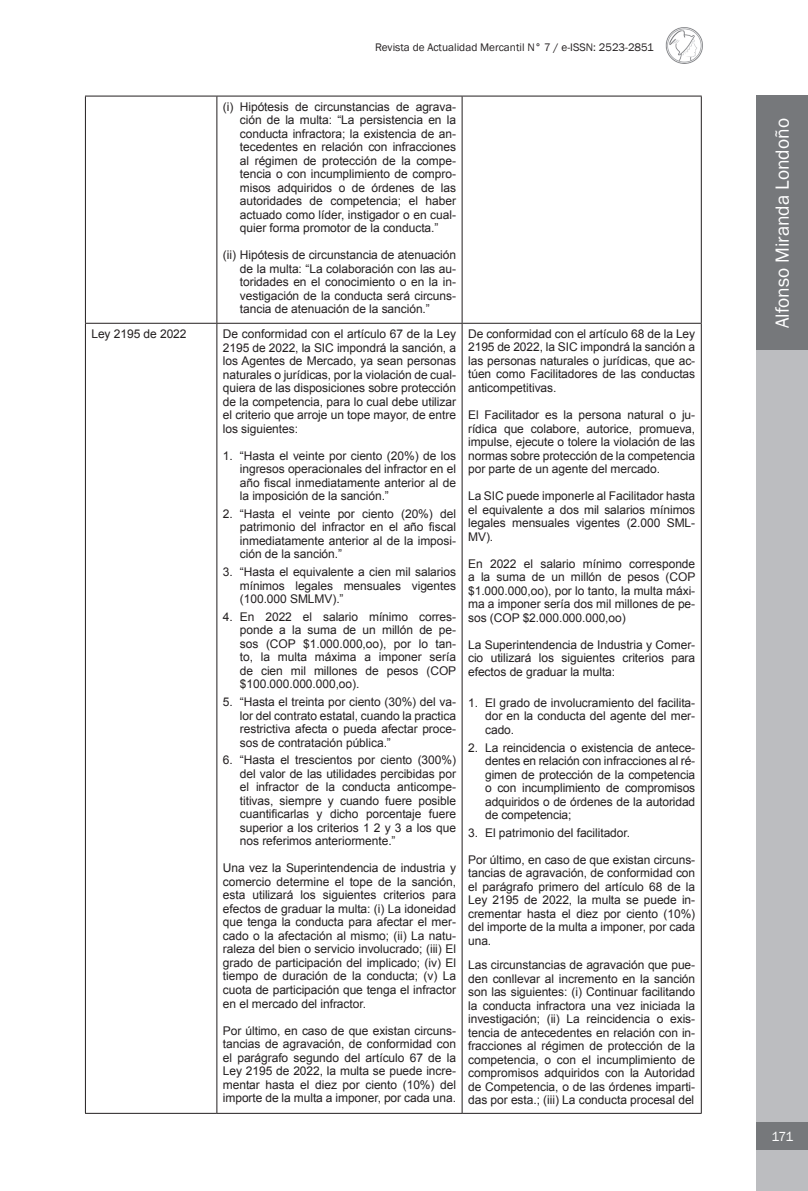
<style>
.page{position:relative;width:808px;height:1191px;background:#fff}
.page>*{position:absolute;margin:0;border:0;box-sizing:border-box;transform-origin:0 0}
.t1{font:19.5px "Franklin Gothic";color:#fff}
.t2{font:13.5px "Franklin Gothic";color:#fff}
.t3{font:12px/13.5px "Arial";letter-spacing:-.005em;color:#231f20;text-align:justify}
.t4{font:11.25px "Franklin Gothic";color:#231f20}
</style>
<div class="page">
<div style="left:757px;top:96px;width:51px;height:255px;background:#76787b"></div>
<div style="left:757px;top:351px;width:51px;height:840px;background:#bcbdc0"></div>
<div style="left:757px;top:1122px;width:51px;height:27px;background:#76787b"></div>
<img style="left:665px;top:27px;width:38px;height:36px">
<hr style="left:85px;top:96px;width:132px;height:1px;background:#231f20">
<hr style="left:85px;top:96px;width:1px;height:227px;background:#231f20">
<hr style="left:217px;top:96px;width:245px;height:1px;background:#231f20">
<hr style="left:216px;top:96px;width:1px;height:227px;background:#231f20">
<hr style="left:462px;top:96px;width:240px;height:1px;background:#231f20">
<hr style="left:462px;top:96px;width:1px;height:227px;background:#231f20">
<hr style="left:701px;top:96px;width:1px;height:227px;background:#231f20">
<hr style="left:85px;top:323px;width:132px;height:1px;background:#231f20">
<hr style="left:85px;top:324px;width:1px;height:789px;background:#231f20">
<hr style="left:217px;top:323px;width:245px;height:1px;background:#231f20">
<hr style="left:216px;top:324px;width:1px;height:789px;background:#231f20">
<hr style="left:462px;top:323px;width:240px;height:1px;background:#231f20">
<hr style="left:462px;top:324px;width:1px;height:789px;background:#231f20">
<hr style="left:701px;top:324px;width:1px;height:789px;background:#231f20">
<hr style="left:85px;top:1113px;width:132px;height:1px;background:#231f20">
<hr style="left:217px;top:1113px;width:245px;height:1px;background:#231f20">
<hr style="left:462px;top:1113px;width:240px;height:1px;background:#231f20">
<p class="t4" style="left:375px;top:40px;width:280px">Revista de Actualidad Mercantil N° 7 / e-ISSN: 2523-2851</p>
<p class="t3" style="left:240px;top:100px;width:218px;text-indent:-17px">(i) Hipótesis de circunstancias de agrava&shy;ción de la multa: “La persistencia en la conducta infractora; la existencia de an&shy;tecedentes en relación con infracciones al régimen de protección de la compe&shy;tencia o con incumplimiento de compro&shy;misos adquiridos o de órdenes de las autoridades de competencia; el haber actuado como líder, instigador o en cual&shy;quier forma promotor de la conducta.”</p>
<p class="t3" style="left:240px;top:248px;width:218px;text-indent:-17px">(ii) Hipótesis de circunstancia de atenuación de la multa: “La colaboración con las au&shy;toridades en el conocimiento o en la in&shy;vestigación de la conducta será circuns&shy;tancia de atenuación de la sanción.”</p>
<p class="t3" style="left:91px;top:327px;width:97px">Ley 2195 de 2022</p>
<p class="t3" style="left:223px;top:327px;width:235px">De conformidad con el artículo 67 de la Ley 2195 de 2022, la SIC impondrá la sanción, a los Agentes de Mercado, ya sean personas naturales o jurídicas, por la violación de cual&shy;quiera de las disposiciones sobre protección de la competencia, para lo cual debe utilizar el criterio que arroje un tope mayor, de entre los siguientes:</p>
<p class="t3" style="left:240px;top:448px;width:218px;text-indent:-17px">1. “Hasta el veinte por ciento (20%) de los ingresos operacionales del infractor en el año fiscal inmediatamente anterior al de la imposición de la sanción.”</p>
<p class="t3" style="left:240px;top:507px;width:218px;text-indent:-17px">2. “Hasta el veinte por ciento (20%) del patrimonio del infractor en el año fiscal inmediatamente anterior al de la imposi&shy;ción de la sanción.”</p>
<p class="t3" style="left:240px;top:565px;width:218px;text-indent:-17px">3. “Hasta el equivalente a cien mil salarios mínimos legales mensuales vigentes (100.000 SMLMV).”</p>
<p class="t3" style="left:240px;top:610px;width:218px;text-indent:-17px">4. En 2022 el salario mínimo corres&shy;ponde a la suma de un millón de pe&shy;sos (COP $1.000.000,oo), por lo tan&shy;to, la multa máxima a imponer sería de cien mil millones de pesos (COP $100.000.000.000,oo).</p>
<p class="t3" style="left:240px;top:695px;width:218px;text-indent:-17px">5. “Hasta el treinta por ciento (30%) del va&shy;lor del contrato estatal, cuando la practica restrictiva afecta o pueda afectar proce&shy;sos de contratación pública.”</p>
<p class="t3" style="left:240px;top:753px;width:218px;text-indent:-17px">6. “Hasta el trescientos por ciento (300%) del valor de las utilidades percibidas por el infractor de la conducta anticompe&shy;titivas, siempre y cuando fuere posible cuantificarlas y dicho porcentaje fuere superior a los criterios 1 2 y 3 a los que nos referimos anteriormente.”</p>
<p class="t3" style="left:223px;top:861px;width:235px">Una vez la Superintendencia de industria y comercio determine el tope de la sanción, esta utilizará los siguientes criterios para efectos de graduar la multa: (i) La idoneidad que tenga la conducta para afectar el mer&shy;cado o la afectación al mismo; (ii) La natu&shy;raleza del bien o servicio involucrado; (iii) El grado de participación del implicado; (iv) El tiempo de duración de la conducta; (v) La cuota de participación que tenga el infractor en el mercado del infractor.</p>
<p class="t3" style="left:223px;top:1023px;width:235px">Por último, en caso de que existan circuns&shy;tancias de agravación, de conformidad con el parágrafo segundo del artículo 67 de la Ley 2195 de 2022, la multa se puede incre&shy;mentar hasta el diez por ciento (10%) del importe de la multa a imponer, por cada una.</p>
<p class="t3" style="left:468px;top:327px;width:229px">De conformidad con el artículo 68 de la Ley 2195 de 2022, la SIC impondrá la sanción a las personas naturales o jurídicas, que ac&shy;túen como Facilitadores de las conductas anticompetitivas.</p>
<p class="t3" style="left:468px;top:408px;width:229px">El Facilitador es la persona natural o ju&shy;rídica que colabore, autorice, promueva, impulse, ejecute o tolere la violación de las normas sobre protección de la competencia por parte de un agente del mercado.</p>
<p class="t3" style="left:468px;top:489px;width:229px">La SIC puede imponerle al Facilitador hasta el equivalente a dos mil salarios mínimos legales mensuales vigentes (2.000 SML-MV).</p>
<p class="t3" style="left:468px;top:556px;width:229px">En 2022 el salario mínimo corresponde a la suma de un millón de pesos (COP $1.000.000,oo), por lo tanto, la multa máxi&shy;ma a imponer sería dos mil millones de pe&shy;sos (COP $2.000.000.000,oo)</p>
<p class="t3" style="left:468px;top:637px;width:229px">La Superintendencia de Industria y Comer&shy;cio utilizará los siguientes criterios para efectos de graduar la multa:</p>
<p class="t3" style="left:485px;top:696px;width:212px;text-indent:-17px">1. El grado de involucramiento del facilita&shy;dor en la conducta del agente del mer&shy;cado.</p>
<p class="t3" style="left:485px;top:740px;width:212px;text-indent:-17px">2. La reincidencia o existencia de antece&shy;dentes en relación con infracciones al ré&shy;gimen de protección de la competencia o con incumplimiento de compromisos adquiridos o de órdenes de la autoridad de competencia;</p>
<p class="t3" style="left:468px;top:826px;width:163px">3. El patrimonio del facilitador.</p>
<p class="t3" style="left:468px;top:853px;width:229px">Por último, en caso de que existan circuns&shy;tancias de agravación, de conformidad con el parágrafo primero del artículo 68 de la Ley 2195 de 2022, la multa se puede in&shy;crementar hasta el diez por ciento (10%) del importe de la multa a imponer, por cada una.</p>
<p class="t3" style="left:468px;top:958px;width:229px">Las circunstancias de agravación que pue&shy;den conllevar al incremento en la sanción son las siguientes: (i) Continuar facilitando la conducta infractora una vez iniciada la investigación; (ii) La reincidencia o exis&shy;tencia de antecedentes en relación con in&shy;fracciones al régimen de protección de la competencia, o con el incumplimiento de compromisos adquiridos con la Autoridad de Competencia, o de las órdenes imparti&shy;das por esta.; (iii) La conducta procesal del</p>
<h1 class="t1" style="left:770px;top:328px;width:212px;rotate:-90deg">Alfonso Miranda Londoño</h1>
<p class="t2" style="left:772px;top:1127px;width:23px">171</p>
</div>
